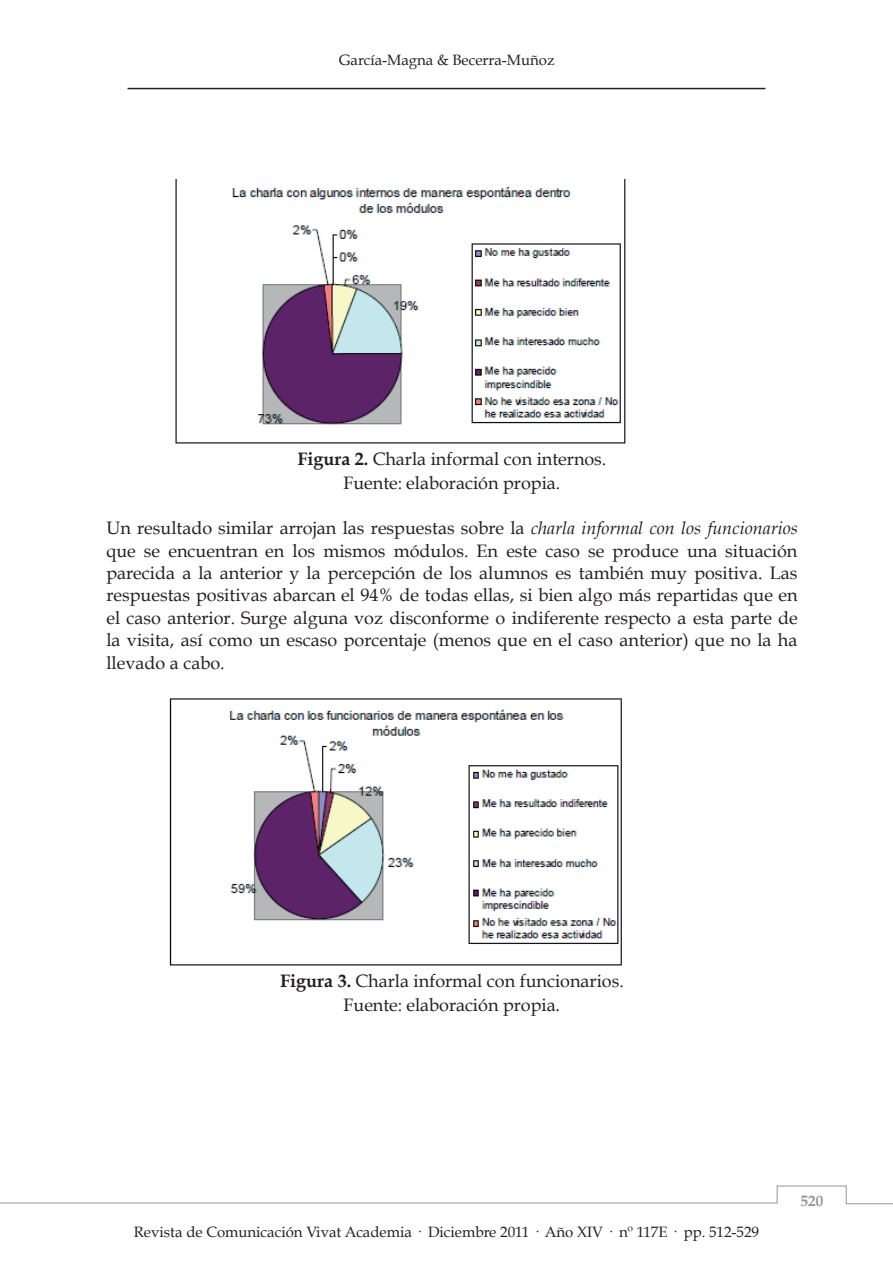
<style>
.page{position:relative;width:893px;height:1263px;background:#fff}
.page>*{position:absolute;margin:0;border:0;box-sizing:border-box;transform-origin:0 0}
.t1{font:18px/22.4px "Book Antiqua";color:#231f20;text-align:center}
.t2{font:15px "Book Antiqua";color:#231f20}
.t3{font:700 15px "Book Antiqua";color:#939598}
.s1{font-weight:700}
.s2{font-style:italic}
</style>
<div class="page">
<img style="left:175px;top:179px;width:451px;height:265px">
<img style="left:169px;top:698px;width:453px;height:268px">
<hr style="left:128px;top:88px;width:637px;height:1px;background:#231f20">
<svg style="left:0;top:1185px;width:893px;height:19px"></svg>
<p class="t2" style="left:339px;top:51px;width:217px">García-Magna &amp; Becerra-Muñoz</p>
<p class="t1" style="left:297px;top:446px;width:311px;line-height:24px"><span class="s1">Figura 2.</span> Charla informal con internos.<br>Fuente: elaboración propia.</p>
<p class="t1" style="left:106px;top:517px;width:693px;text-align:justify">Un resultado similar arrojan las respuestas sobre la <span class="s2">charla informal con los funcionarios </span>que se encuentran en los mismos módulos. En este caso se produce una situación parecida a la anterior y la percepción de los alumnos es también muy positiva. Las respuestas positivas abarcan el 94% de todas ellas, si bien algo más repartidas que en el caso anterior. Surge alguna voz disconforme o indiferente respecto a esta parte de la visita, así como un escaso porcentaje (menos que en el caso anterior) que no la ha llevado a cabo.</p>
<p class="t1" style="left:280px;top:969px;width:345px;line-height:24px"><span class="s1">Figura 3.</span> Charla informal con funcionarios.<br>Fuente: elaboración propia<span class="s2">.</span></p>
<p class="t2" style="left:134px;top:1222px;width:627px">Revista de Comunicación Vivat Academia · Diciembre 2011 · Año XIV · nº 117E · pp. 512-529</p>
<p class="t3" style="left:801px;top:1192px;width:24px">520</p>
</div>
